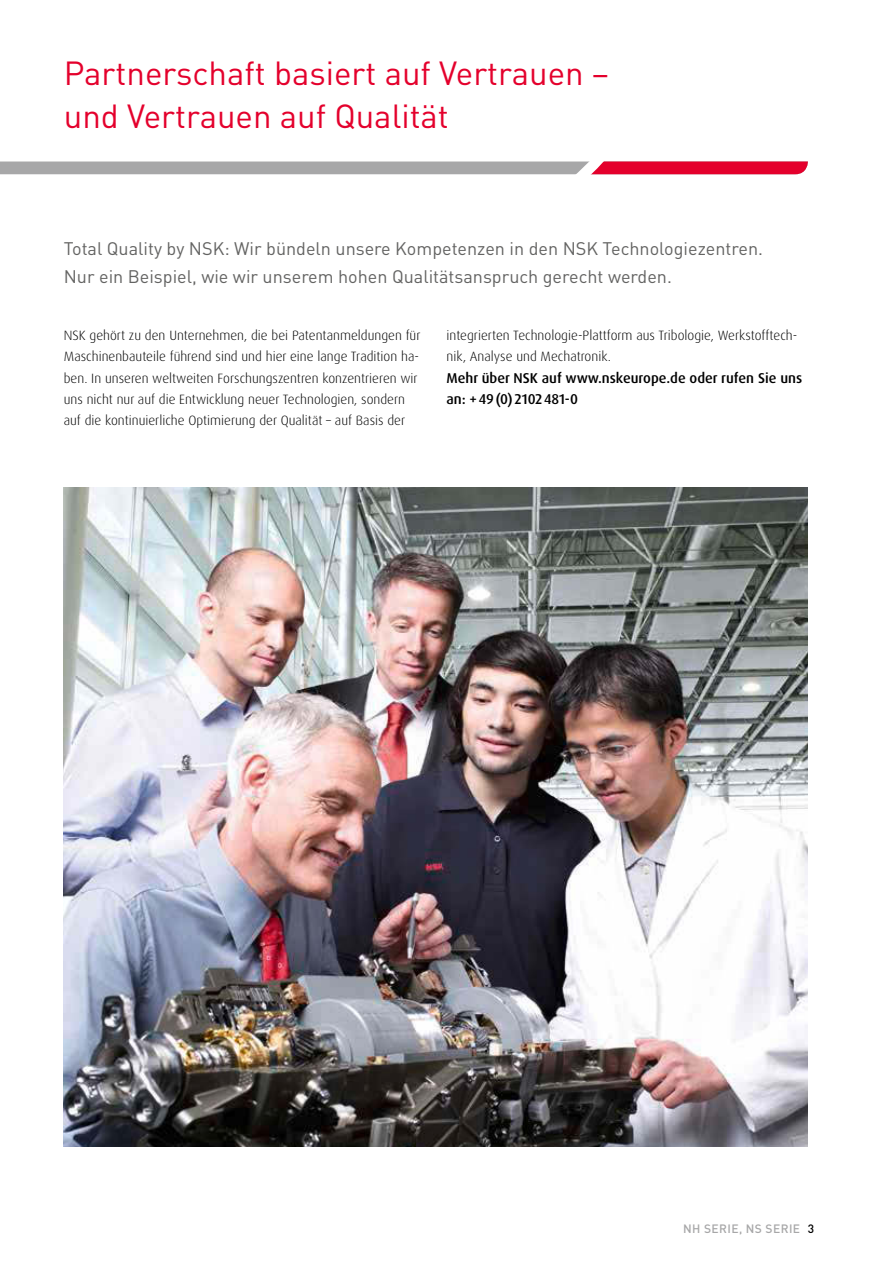
<style>
.page{position:relative;width:893px;height:1263px;background:#fff}
.page>*{position:absolute;margin:0;border:0;box-sizing:border-box;transform-origin:0 0}
.t1{font:33px/42.5px "DIN Pro";color:#e4002c}
.t2{font:18px/27.6px "DIN Pro";color:#636362}
.t3{font:500 14.25px/21.3px "Dax Pro";color:#000}
.t4{font:300 13.5px/21.3px "Dax Pro";color:#000}
.t5{font:500 12px "DIN Pro";letter-spacing:.035em;color:#a7a7a8}
.s1{color:#000}
</style>
<div class="page">
<img style="left:64px;top:488px;width:744px;height:659px">
<svg style="left:0;top:161px;width:808px;height:14px;background:#bd8893"></svg>
<h1 class="t1" style="left:64px;top:51px;width:547px">Partnerschaft basiert auf Vertrauen – und Vertrauen auf Qualität</h1>
<h2 class="t2" style="left:64px;top:234px;width:701px">Total Quality by NSK: Wir bündeln unsere Kompetenzen in den NSK Technologiezentren.<br>Nur ein Beispiel, wie wir unserem hohen Qualitätsanspruch gerecht werden.</h2>
<p class="t4" style="left:64px;top:325px;width:358px">NSK gehört zu den Unternehmen, die bei Patentanmeldungen für Maschinenbauteile führend sind und hier eine lange Tradition ha&shy;ben. In unseren weltweiten Forschungszentren konzentrieren wir uns nicht nur auf die Entwicklung neuer Technologien, sondern auf die kontinuierliche Optimierung der Qualität – auf Basis der</p>
<p class="t4" style="left:446px;top:325px;width:352px">integrierten Technologie-Plattform aus Tribologie, Werkstofftech&shy;nik, Analyse und Mechatronik.</p>
<p class="t3" style="left:446px;top:367px;width:357px">Mehr über NSK auf www.nskeurope.de oder rufen Sie uns an: + 49(0)2102 481-0</p>
<p class="t5" style="left:683px;top:1221px;width:133px">NH SERIE, NS SERIE <span class="s1">3</span></p>
</div>
